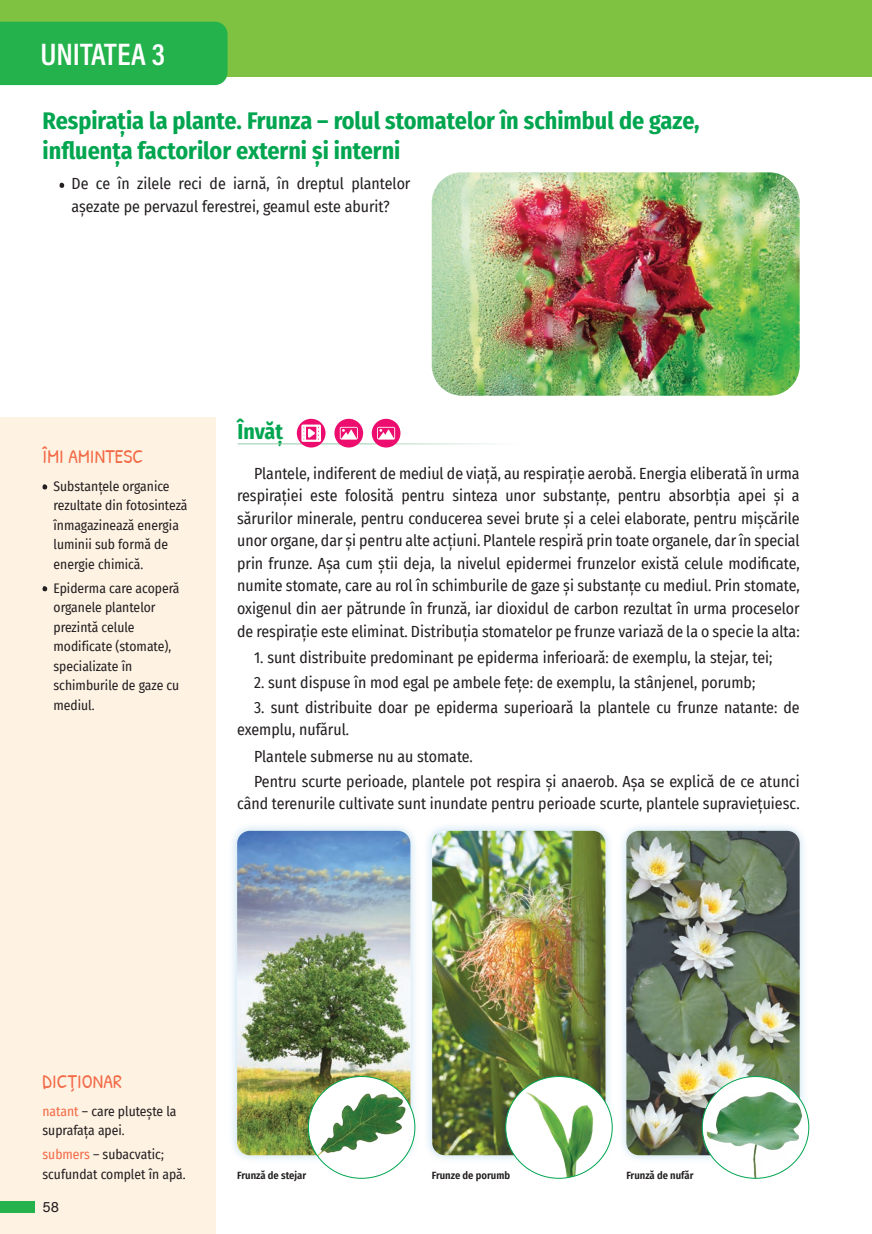
<style>
.page{position:relative;width:872px;height:1234px;background:#fff}
.page>*{position:absolute;margin:0;border:0;box-sizing:border-box;transform-origin:0 0}
.t1{font:600 31.35px "Acumin Pro Cond";color:#fff}
.t2{font:700 24px/30px "Fira Sans Condensed";color:#00a54f}
.t3{font:700 21.75px "Fira Sans Condensed";letter-spacing:-.005em;color:#00a54f}
.t4{font:19.5px "Patrick Hand";letter-spacing:.01em;color:#f26b47}
.t5{font:15.75px/22.5px "Fira Sans Condensed";color:#231f20}
.t6{font:15px "Acumin Pro";color:#231f20}
.t7{font:13.5px/19.5px "Fira Sans Condensed";color:#231f20}
.t8{font:600 10.5px "Fira Sans Condensed";color:#231f20}
.s1{color:#f26b47}
</style>
<div class="page">
<div style="left:0;top:0;width:872px;height:77px;background:#7fc241"></div>
<div style="left:0;top:22px;width:227px;height:63px;background:#23b24b"></div>
<div style="left:0;top:417px;width:216px;height:816px;background:#fef2e3"></div>
<img style="left:432px;top:172px;width:367px;height:223px">
<svg style="left:43px;top:484px;width:4px;height:5px"></svg>
<svg style="left:43px;top:586px;width:4px;height:5px"></svg>
<div style="left:228px;top:821px;width:191px;height:343px;background:#007ec5;opacity:.25"></div>
<img style="left:237px;top:830px;width:173px;height:324px">
<hr style="left:238px;top:443px;width:281px;height:1px;background:#94caa8">
<div style="left:423px;top:821px;width:191px;height:343px;background:#007ec5;opacity:.25"></div>
<img style="left:432px;top:830px;width:173px;height:324px">
<div style="left:617px;top:821px;width:191px;height:343px;background:#007ec5;opacity:.25"></div>
<img style="left:626px;top:830px;width:173px;height:324px">
<svg style="left:60px;top:183px;width:4px;height:5px"></svg>
<div style="left:308px;top:1076px;width:107px;height:101px;background:#fff;border-radius:50%"></div>
<img style="left:313px;top:1092px;width:92px;height:69px">
<div style="left:506px;top:1076px;width:106px;height:101px;background:#fff;border-radius:50%"></div>
<img style="left:525px;top:1092px;width:69px;height:85px">
<svg style="left:702px;top:1076px;width:106px;height:101px"></svg>
<img style="left:706px;top:1089px;width:97px;height:88px">
<div style="left:0;top:1200px;width:35px;height:12px;background:#23b24b"></div>
<svg style="left:334px;top:418px;width:29px;height:29px"></svg>
<svg style="left:340px;top:427px;width:18px;height:12px"></svg>
<svg style="left:372px;top:418px;width:28px;height:29px"></svg>
<svg style="left:377px;top:427px;width:18px;height:12px"></svg>
<svg style="left:297px;top:418px;width:28px;height:29px"></svg>
<svg style="left:302px;top:424px;width:19px;height:17px"></svg>
<h1 class="t1" style="left:40px;top:34px;width:126px">UNITATEA 3</h1>
<h2 class="t2" style="left:43px;top:104px;width:658px">Respirația la plante. Frunza – rolul stomatelor în schimbul de gaze, influența factorilor externi și interni</h2>
<p class="t5" style="left:72px;top:172px;width:340px">De ce în zilele reci de iarnă, în dreptul plantelor așezate pe pervazul ferestrei, geamul este aburit?</p>
<p class="t4" style="left:43px;top:442px;width:102px">ÎMI AMINTESC</p>
<p class="t7" style="left:54px;top:476px;width:135px">Substanțele organice rezultate din fotosinteză înmagazinează energia luminii sub formă de energie chimică.</p>
<p class="t7" style="left:54px;top:578px;width:127px">Epiderma care acoperă organele plantelor prezintă celule modificate (stomate), specializate în schimburile de gaze cu mediul.</p>
<h3 class="t3" style="left:238px;top:413px;width:47px">Învăț</h3>
<p class="t5" style="left:237px;top:461px;width:564px;text-align:justify;text-indent:17px">Plantele, indiferent de mediul de viață, au respirație aerobă. Energia eliberată în urma respirației este folosită pentru sinteza unor substanțe, pentru absorbția apei și a sărurilor minerale, pentru conducerea sevei brute și a celei elaborate, pentru mișcările unor organe, dar și pentru alte acțiuni. Plantele respiră prin toate organele, dar în special prin frunze. Așa cum știi deja, la nivelul epidermei frunzelor există celule modificate, numite stomate, care au rol în schimburile de gaze și substanțe cu mediul. Prin stomate, oxigenul din aer pătrunde în frunză, iar dioxidul de carbon rezultat în urma proceselor de respirație este eliminat. Distribuția stomatelor pe frunze variază de la o specie la alta:</p>
<p class="t5" style="left:254px;top:646px;width:520px">1. sunt distribuite predominant pe epiderma inferioară: de exemplu, la stejar, tei;</p>
<p class="t5" style="left:254px;top:670px;width:502px">2. sunt dispuse în mod egal pe ambele fețe: de exemplu, la stânjenel, porumb;</p>
<p class="t5" style="left:237px;top:695px;width:564px;text-indent:17px">3. sunt distribuite doar pe epiderma superioară la plantele cu frunze natante: de exemplu, nufărul.</p>
<p class="t5" style="left:254px;top:743px;width:547px;line-height:24.6px">Plantele submerse nu au stomate.<br>Pentru scurte perioade, plantele pot respira și anaerob. Așa se explică de ce atunci</p>
<p class="t5" style="left:237px;top:791px;width:564px">când terenurile cultivate sunt inundate pentru perioade scurte, plantele supraviețuiesc.</p>
<p class="t4" style="left:43px;top:1067px;width:81px">DICȚIONAR</p>
<p class="t7" style="left:43px;top:1100px;width:135px"><span class="s1">natant</span> – care plutește la suprafața apei.</p>
<p class="t7" style="left:43px;top:1143px;width:145px"><span class="s1">submers</span> – subacvatic; scufundat complet în apă.</p>
<p class="t6" style="left:43px;top:1196px;width:18px">58</p>
<p class="t8" style="left:237px;top:1166px;width:70px">Frunză de stejar</p>
<p class="t8" style="left:432px;top:1166px;width:80px">Frunze de porumb</p>
<p class="t8" style="left:626px;top:1166px;width:69px">Frunză de nufăr</p>
</div>
